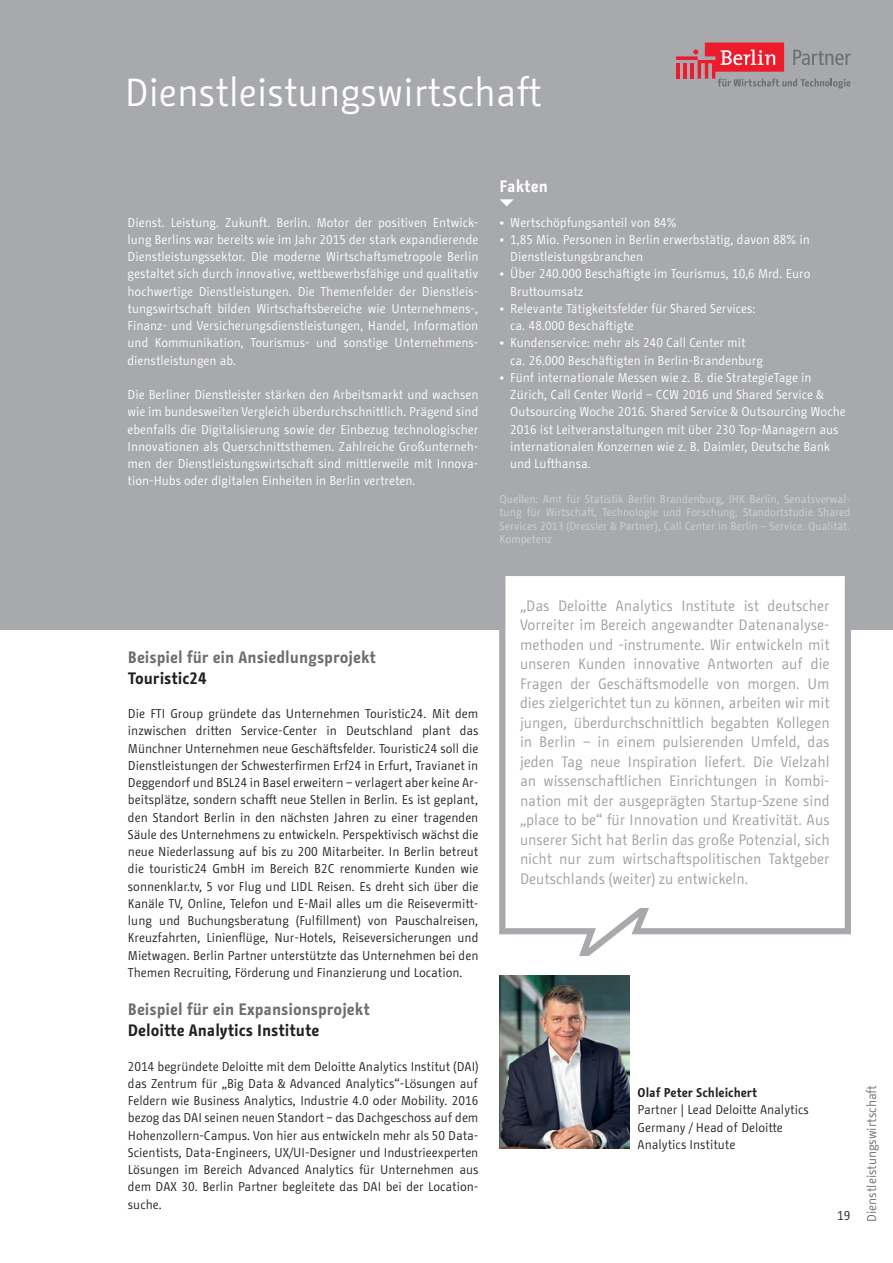
<style>
.page{position:relative;width:893px;height:1263px;background:#fff}
.page>*{position:absolute;margin:0;border:0;box-sizing:border-box;transform-origin:0 0}
.t1{font:39px "BMF Change";color:#fff}
.t2{font:700 16.5px "BMF Change";color:#6c6d70}
.t3{font:700 16.5px "BMF Change";color:#231f20}
.t4{font:700 16.5px "BMF Change";color:#fff}
.t5{font:15px/19.5px "BMF Change";color:#9d9fa2;text-align:justify}
.t6{font:12.75px/17.2px "BMF Change";color:#231f20;text-align:justify}
.t7{font:12.75px/17.2px "BMF Change";color:#fff;text-align:justify}
.t8{font:12.75px "BMF Change";color:#6c6d70}
.t9{font:700 12.75px "BMF Change";color:#231f20}
.t10{font:11.25px/13.5px "BMF Change";color:#d1d2d4;text-align:justify}
</style>
<div class="page">
<div style="left:0;top:0;width:893px;height:629px;background:#a8a9ad"></div>
<svg style="left:676px;top:43px;width:174px;height:46px"></svg>
<img style="left:500px;top:975px;width:129px;height:174px">
<svg style="left:500px;top:629px;width:351px;height:327px"></svg>
<svg style="left:505px;top:576px;width:340px;height:372px"></svg>
<svg style="left:500px;top:199px;width:14px;height:7px"></svg>
<p class="t1" style="left:125px;top:67px;width:418px">Dienstleistungswirtschaft</p>
<p class="t7" style="left:128px;top:213px;width:352px">Dienst. Leistung. Zukunft. Berlin. Motor der positiven Entwick&shy;lung Berlins war bereits wie im Jahr 2015 der stark expandierende Dienstleistungssektor. Die moderne Wirtschaftsmetropole Berlin gestaltet sich durch innovative, wettbewerbsfähige und qualitativ hochwertige Dienstleistungen. Die Themenfelder der Dienstleis&shy;tungswirtschaft bilden Wirtschaftsbereiche wie Unternehmens-, Finanz- und Versicherungsdienstleistungen, Handel, Information und Kommunikation, Tourismus- und sonstige Unternehmens&shy;dienstleistungen ab.</p>
<p class="t7" style="left:128px;top:386px;width:352px">Die Berliner Dienstleister stärken den Arbeitsmarkt und wachsen wie im bundesweiten Vergleich überdurchschnittlich. Prägend sind ebenfalls die Digitalisierung sowie der Einbezug technologischer Innovationen als Querschnittsthemen. Zahlreiche Großunterneh&shy;men der Dienstleistungswirtschaft sind mittlerweile mit Innova&shy;tion-Hubs oder digitalen Einheiten in Berlin vertreten.</p>
<p class="t2" style="left:128px;top:645px;width:250px">Beispiel für ein Ansiedlungsprojekt</p>
<p class="t3" style="left:128px;top:666px;width:80px">Touristic24</p>
<p class="t6" style="left:128px;top:705px;width:352px">Die FTI Group gründete das Unternehmen Touristic24. Mit dem inzwischen dritten Service-Center in Deutschland plant das Münchner Unternehmen neue Geschäftsfelder. Touristic24 soll die Dienstleistungen der Schwesterfirmen Erf24 in Erfurt, Travianet in Deggendorf und BSL24 in Basel erweitern – verlagert aber keine Ar&shy;beitsplätze, sondern schafft neue Stellen in Berlin. Es ist geplant, den Standort Berlin in den nächsten Jahren zu einer tragenden Säule des Unternehmens zu entwickeln. Perspektivisch wächst die neue Niederlassung auf bis zu 200 Mitarbeiter. In Berlin betreut die touristic24 GmbH im Bereich B2C renommierte Kunden wie sonnenklar.tv, 5 vor Flug und LIDL Reisen. Es dreht sich über die Kanäle TV, Online, Telefon und E-Mail alles um die Reisevermitt&shy;lung und Buchungsberatung (Fulfillment) von Pauschalreisen, Kreuzfahrten, Linienflüge, Nur-Hotels, Reiseversicherungen und Mietwagen. Berlin Partner unterstützte das Unternehmen bei den Themen Recruiting, Förderung und Finanzierung und Location.</p>
<p class="t2" style="left:128px;top:998px;width:243px">Beispiel für ein Expansionsprojekt</p>
<p class="t3" style="left:128px;top:1019px;width:193px">Deloitte Analytics Institute</p>
<p class="t6" style="left:128px;top:1057px;width:353px">2014 begründete Deloitte mit dem Deloitte Analytics Institut (DAI) das Zentrum für „Big Data &amp; Advanced Analytics“-Lösungen auf Feldern wie Business Analytics, Industrie 4.0 oder Mobility. 2016 bezog das DAI seinen neuen Standort – das Dachgeschoss auf dem Hohenzollern-Campus. Von hier aus entwickeln mehr als 50 Data-Scientists, Data-Engineers, UX/UI-Designer und Industrieexperten Lösungen im Bereich Advanced Analytics für Unternehmen aus dem DAX 30. Berlin Partner begleitete das DAI bei der Location&shy;suche.</p>
<p class="t4" style="left:500px;top:175px;width:50px">Fakten</p>
<p class="t7" style="left:500px;top:213px;width:178px">• Wertschöpfungsanteil von 84%</p>
<p class="t7" style="left:510px;top:231px;width:301px;text-indent:-11px">• 1,85 Mio. Personen in Berlin erwerbstätig, davon 88% in<br>Dienstleistungsbranchen</p>
<p class="t7" style="left:500px;top:265px;width:312px">• Über 240.000 Beschäftigte im Tourismus, 10,6 Mrd. Euro</p>
<p class="t7" style="left:510px;top:282px;width:75px">Bruttoumsatz</p>
<p class="t7" style="left:500px;top:300px;width:257px">• Relevante Tätigkeitsfelder für Shared Services:</p>
<p class="t7" style="left:510px;top:317px;width:125px">ca. 48.000 Beschäftigte</p>
<p class="t7" style="left:500px;top:334px;width:247px">• Kundenservice: mehr als 240 Call Center mit</p>
<p class="t7" style="left:510px;top:351px;width:254px">ca. 26.000 Beschäftigten in Berlin-Brandenburg</p>
<p class="t7" style="left:510px;top:369px;width:337px;text-align:left;text-indent:-11px">• Fünf internationale Messen wie z. B. die StrategieTage in Zürich, Call Center World – CCW 2016 und Shared Service &amp; Outsourcing Woche 2016. Shared Service &amp; Outsourcing Woche 2016 ist Leitveranstaltungen mit über 230 Top-Managern aus internationalen Konzernen wie z. B. Daimler, Deutsche Bank</p>
<p class="t7" style="left:510px;top:455px;width:82px">und Lufthansa.</p>
<p class="t10" style="left:500px;top:492px;width:352px">Quellen: Amt für Statistik Berlin Brandenburg, IHK Berlin, Senatsverwal&shy;tung für Wirtschaft, Technologie und Forschung, Standortstudie Shared Services 2013 (Dressler &amp; Partner), Call Center in Berlin – Service. Qualität.<br>Kompetenz</p>
<p class="t5" style="left:520px;top:595px;width:311px">„Das Deloitte Analytics Institute ist deutscher Vorreiter im Bereich angewandter Datenanalyse&shy;methoden und -instrumente. Wir entwickeln mit unseren Kunden innovative Antworten auf die Fragen der Geschäftsmodelle von morgen. Um dies zielgerichtet tun zu können, arbeiten wir mit jungen, überdurchschnittlich begabten Kollegen in Berlin – in einem pulsierenden Umfeld, das jeden Tag neue Inspiration liefert. Die Vielzahl an wissenschaftlichen Einrichtungen in Kombi&shy;nation mit der ausgeprägten Startup-Szene sind „place to be“ für Innovation und Kreativität. Aus unserer Sicht hat Berlin das große Potenzial, sich nicht nur zum wirtschaftspolitischen Taktgeber Deutschlands (weiter) zu entwickeln.</p>
<p class="t9" style="left:638px;top:1084px;width:121px">Olaf Peter Schleichert</p>
<p class="t6" style="left:638px;top:1101px;width:173px">Partner | Lead Deloitte Analytics<br>Germany / Head of Deloitte</p>
<p class="t6" style="left:638px;top:1135px;width:99px">Analytics Institute</p>
<p class="t6" style="left:837px;top:1207px;width:15px">19</p>
<p class="t8" style="left:863px;top:1222px;width:138px;rotate:-90deg">Dienstleistungswirtschaft</p>
</div>
